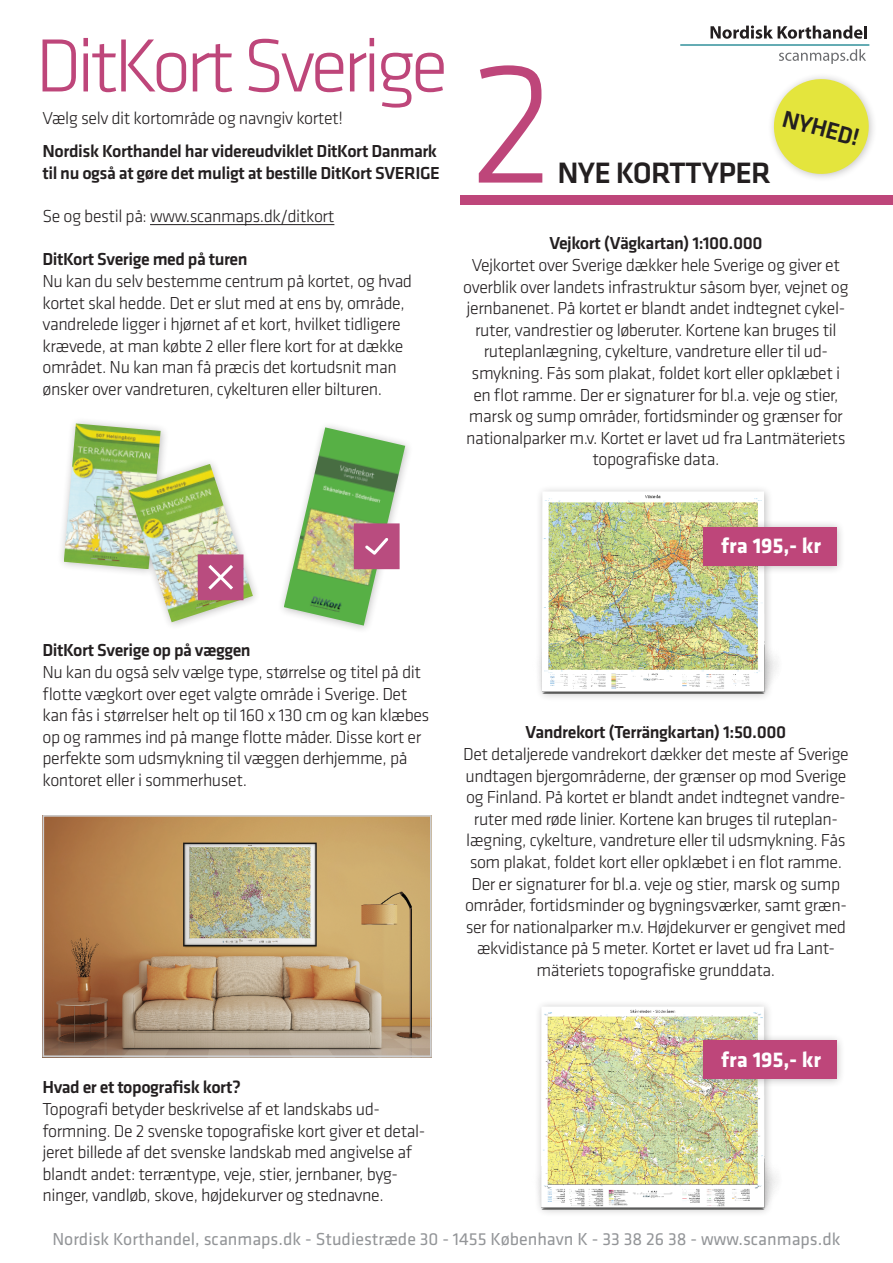
<style>
.page{position:relative;width:893px;height:1263px;background:#fff}
.page>*{position:absolute;margin:0;border:0;box-sizing:border-box;transform-origin:0 0}
.t1{font:300 178.65px "Klavika";color:#be467a}
.t2{font:300 78px "Klavika";letter-spacing:-.06em;color:#be467a}
.t3{font:500 30.6px "Klavika";letter-spacing:-.025em;color:#231f20}
.t4{font:500 24.45px "Klavika";color:#231f20}
.t5{font:700 22.2px "Klavika";color:#fff}
.t6{font:300 18px/21.6px "Klavika";letter-spacing:-.025em;color:#231f20;text-align:center}
.t7{font:500 18px/21.6px "Klavika";letter-spacing:-.025em;color:#231f20}
.t8{font:18px "Klavika";color:#939598}
.s1{font-weight:500}
</style>
<div class="page">
<svg style="left:771px;top:76px;width:102px;height:102px"></svg>
<hr style="left:150px;top:224px;width:184px;height:1px;background:#231f20">
<div style="left:57px;top:417px;width:112px;height:160px;background:#231f20;opacity:.28"></div>
<img style="left:64px;top:423px;width:97px;height:146px">
<div style="left:122px;top:457px;width:139px;height:173px;background:#231f20;opacity:.28"></div>
<img style="left:129px;top:464px;width:124px;height:158px">
<svg style="left:198px;top:554px;width:45px;height:46px"></svg>
<img style="left:284px;top:427px;width:121px;height:199px">
<svg style="left:354px;top:523px;width:46px;height:46px"></svg>
<img style="left:46px;top:818px;width:383px;height:236px">
<div style="left:43px;top:815px;width:389px;height:242px;border:2px solid #cdced0"></div>
<svg style="left:710px;top:26px;width:157px;height:13px"></svg>
<hr style="left:680px;top:44px;width:189px;height:2px;background:#007783">
<svg style="left:779px;top:49px;width:87px;height:15px"></svg>
<img style="left:537px;top:1004px;width:240px;height:209px">
<img style="left:538px;top:489px;width:239px;height:209px">
<div style="left:461px;top:196px;width:432px;height:9px;background:#be467a"></div>
<div style="left:696px;top:520px;width:149px;height:54px;background:#231f20;opacity:.28"></div>
<div style="left:703px;top:527px;width:133px;height:38px;background:#be467a"></div>
<div style="left:696px;top:1033px;width:149px;height:54px;background:#231f20;opacity:.28"></div>
<div style="left:703px;top:1040px;width:133px;height:38px;background:#be467a"></div>
<p class="t2" style="left:36px;top:23px;width:414px">DitKort Sverige</p>
<p class="t6" style="left:43px;top:107px;width:302px">Vælg selv dit kortområde og navngiv kortet!</p>
<p class="t7" style="left:43px;top:141px;width:399px">Nordisk Korthandel har videreudviklet DitKort Danmark til nu også at gøre det muligt at bestille DitKort SVERIGE</p>
<p class="t6" style="left:43px;top:206px;width:293px">Se og bestil på: www.scanmaps.dk/ditkort</p>
<p class="t6" style="left:43px;top:249px;width:371px;text-align:left"><span class="s1">DitKort Sverige med på turen<br></span>Nu kan du selv bestemme centrum på kortet, og hvad kortet skal hedde. Det er slut med at ens by, område, vandrelede ligger i hjørnet af et kort, hvilket tidligere krævede, at man købte 2 eller flere kort for at dække området. Nu kan man få præcis det kortudsnit man ønsker over vandreturen, cykelturen eller bilturen.</p>
<p class="t1" style="left:469px;top:26px;width:88px">2</p>
<p class="t3" style="left:557px;top:156px;width:215px">NYE KORTTYPER</p>
<p class="t4" style="left:786px;top:105px;width:80px;rotate:15deg">NYHED!</p>
<p class="t7" style="left:549px;top:233px;width:215px">Vejkort (Vägkartan) 1:100.000</p>
<p class="t6" style="left:463px;top:255px;width:387px">Vejkortet over Sverige dækker hele Sverige og giver et overblik over landets infrastruktur såsom byer, vejnet og jernbanenet. På kortet er blandt andet indtegnet cykel&shy;ruter, vandrestier og løberuter. Kortene kan bruges til ruteplanlægning, cykelture, vandreture eller til ud-</p>
<p class="t6" style="left:466px;top:363px;width:381px">smykning. Fås som plakat, foldet kort eller opklæbet i en flot ramme. Der er signaturer for bl.a. veje og stier, marsk og sump områder, fortidsminder og grænser for nationalparker m.v. Kortet er lavet ud fra Lantmäteriets topografiske data.</p>
<p class="t5" style="left:721px;top:534px;width:102px">fra 195,- kr</p>
<p class="t6" style="left:43px;top:640px;width:388px;text-align:left"><span class="s1">DitKort Sverige op på væggen<br></span>Nu kan du også selv vælge type, størrelse og titel på dit flotte vægkort over eget valgte område i Sverige. Det kan fås i størrelser helt op til 160 x 130 cm og kan klæbes op og rammes ind på mange flotte måder. Disse kort er perfekte som udsmykning til væggen derhjemme, på kontoret eller i sommerhuset.</p>
<p class="t7" style="left:43px;top:1077px;width:200px">Hvad er et topografisk kort?</p>
<p class="t6" style="left:43px;top:1098px;width:339px">Topografi betyder beskrivelse af et landskabs ud-</p>
<p class="t6" style="left:43px;top:1120px;width:384px;text-align:left">formning. De 2 svenske topografiske kort giver et detal&shy;jeret billede af det svenske landskab med angivelse af blandt andet: terræntype, veje, stier, jernbaner, byg&shy;ninger, vandløb, skove, højdekurver og stednavne.</p>
<p class="t7" style="left:526px;top:722px;width:262px">Vandrekort (Terrängkartan) 1:50.000</p>
<p class="t6" style="left:463px;top:743px;width:387px">Det detaljerede vandrekort dækker det meste af Sverige undtagen bjergområderne, der grænser op mod Sverige og Finland. På kortet er blandt andet indtegnet vandre&shy;ruter med røde linier. Kortene kan bruges til ruteplan&shy;lægning, cykelture, vandreture eller til udsmykning. Fås som plakat, foldet kort eller opklæbet i en flot ramme.<br>Der er signaturer for bl.a. veje og stier, marsk og sump områder, fortidsminder og bygningsværker, samt græn-</p>
<p class="t6" style="left:466px;top:916px;width:382px">ser for nationalparker m.v. Højdekurver er gengivet med ækvidistance på 5 meter. Kortet er lavet ud fra Lant&shy;mäteriets topografiske grunddata.</p>
<p class="t5" style="left:721px;top:1047px;width:102px">fra 195,- kr</p>
<p class="t8" style="left:52px;top:1229px;width:790px">Nordisk Korthandel, scanmaps.dk - Studiestræde 30 - 1455 København K - 33 38 26 38 - www.scanmaps.dk</p>
</div>
